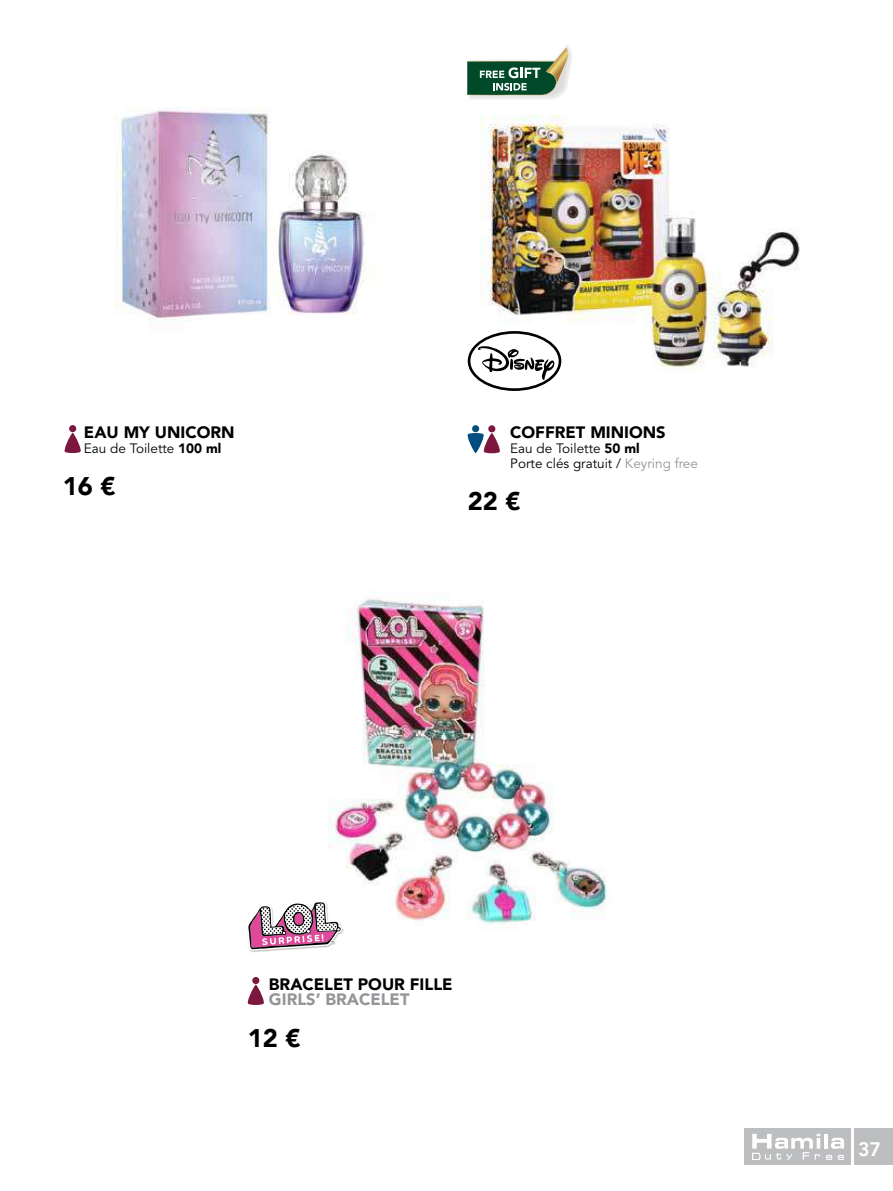
<style>
.page{position:relative;width:893px;height:1191px;background:#fff}
.page>*{position:absolute;margin:0;border:0;box-sizing:border-box;transform-origin:0 0}
.t1{font:900 25.5px "Avenir";color:#000}
.t2{font:800 19.5px "Avenir";color:#fff}
.t3{font:900 16.5px "Avenir";color:#000}
.t4{font:900 16.5px "Avenir";color:#939598}
.t5{font:13.5px/15px "Avenir";color:#000}
.s1{font-weight:900}
.s2{color:#939598}
</style>
<div class="page">
<div style="left:744px;top:1128px;width:106px;height:37px;background:#bcbec0"></div>
<div style="left:855px;top:1128px;width:38px;height:37px;background:#bcbec0"></div>
<hr style="left:824px;top:1133px;width:3px;height:15px;background:#fff">
<svg style="left:831px;top:1137px;width:13px;height:11px"></svg>
<svg style="left:752px;top:1134px;width:68px;height:25px"></svg>
<svg style="left:826px;top:1154px;width:6px;height:5px"></svg>
<svg style="left:838px;top:1154px;width:6px;height:5px"></svg>
<img style="left:480px;top:116px;width:320px;height:252px">
<div style="left:472px;top:425px;width:7px;height:7px;background:#044d7f;border-radius:50%"></div>
<svg style="left:468px;top:331px;width:93px;height:60px"></svg>
<img style="left:115px;top:107px;width:259px;height:216px">
<img style="left:328px;top:591px;width:279px;height:334px">
<img style="left:250px;top:900px;width:94px;height:52px">
<svg style="left:248px;top:901px;width:94px;height:49px"></svg>
<svg style="left:467px;top:45px;width:105px;height:54px"></svg>
<div style="left:69px;top:425px;width:7px;height:7px;background:#7c183f;border-radius:50%"></div>
<svg style="left:64px;top:433px;width:17px;height:20px"></svg>
<div style="left:488px;top:425px;width:7px;height:7px;background:#7c183f;border-radius:50%"></div>
<svg style="left:467px;top:433px;width:33px;height:20px"></svg>
<div style="left:252px;top:977px;width:7px;height:7px;background:#7c183f;border-radius:50%"></div>
<svg style="left:247px;top:984px;width:17px;height:21px"></svg>
<p class="t3" style="left:84px;top:418px;width:152px">EAU MY UNICORN</p>
<p class="t5" style="left:84px;top:441px;width:139px">Eau de Toilette <span class="s1">100 ml</span></p>
<h1 class="t1" style="left:63px;top:464px;width:54px">16 €</h1>
<p class="t3" style="left:510px;top:418px;width:157px">COFFRET MINIONS</p>
<p class="t5" style="left:510px;top:441px;width:189px">Eau de Toilette <span class="s1">50 ml<br></span>Porte clés gratuit / <span class="s2">Keyring free</span></p>
<h1 class="t1" style="left:468px;top:479px;width:54px">22 €</h1>
<p class="t3" style="left:269px;top:969px;width:185px">BRACELET POUR FILLE</p>
<p class="t4" style="left:269px;top:984px;width:142px">GIRLS’ BRACELET</p>
<h1 class="t1" style="left:248px;top:1016px;width:54px">12 €</h1>
<h2 class="t2" style="left:858px;top:1134px;width:25px">37</h2>
</div>
